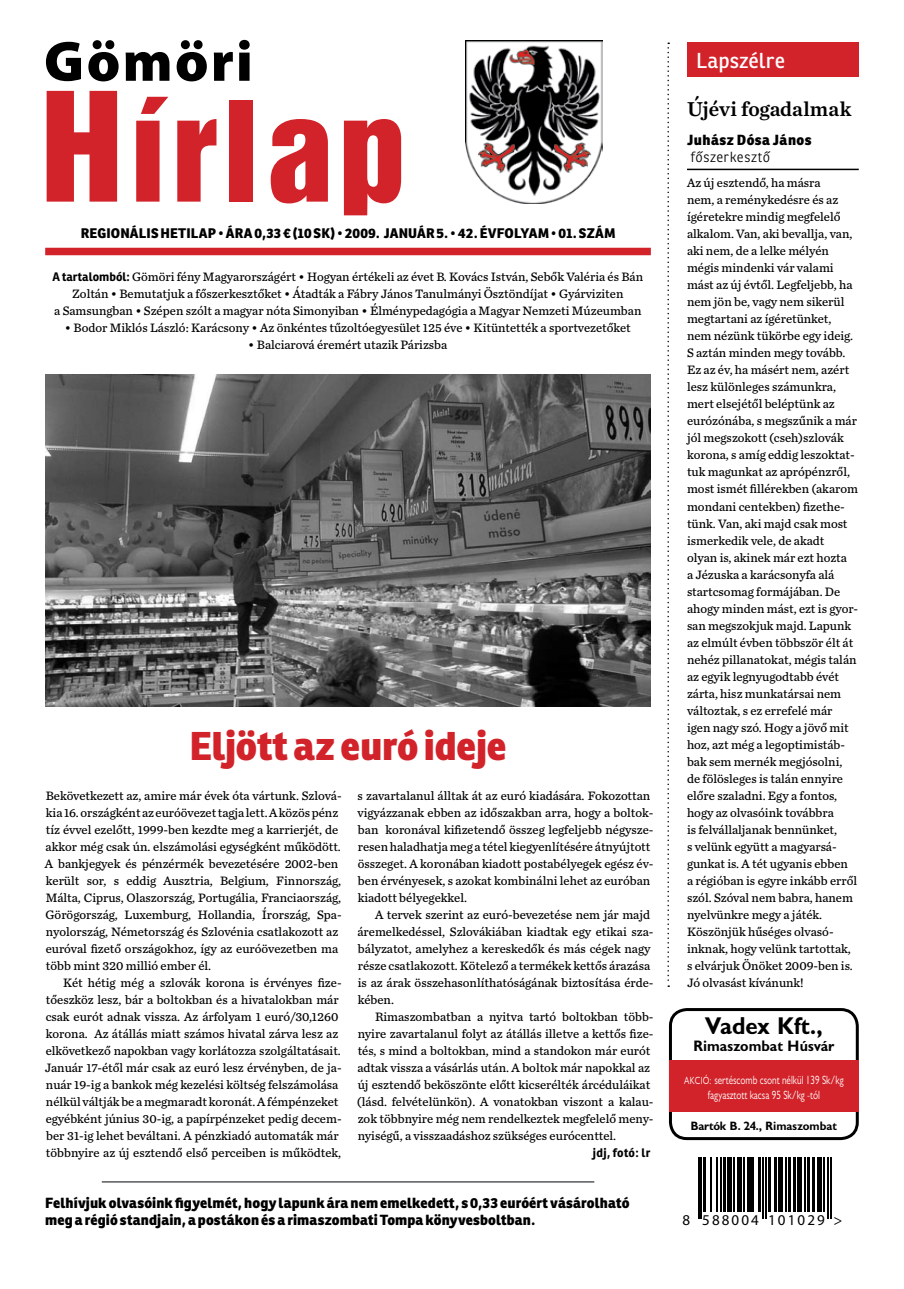
<style>
.page{position:relative;width:904px;height:1289px;background:#fff}
.page>*{position:absolute;margin:0;border:0;box-sizing:border-box;transform-origin:0 0}
.t1{font:800 39px "Ronnia";color:#d2232a}
.t2{font:700 24px "Gill Sans Display MT Pro";color:#000}
.t3{font:21px "Chronicle Text G3 Semi";letter-spacing:-.005em;color:#000}
.t4{font:21px "Ronnia";color:#fff}
.t5{font:700 15px "Gill Sans Display MT Pro";color:#000}
.t6{font:15px "Film Bars 004";letter-spacing:.14em;color:#000}
.t7{font:800 14.25px/17px "Ronnia";letter-spacing:.005em;color:#000}
.t8{font:300 14.25px "Ronnia";color:#000}
.t9{font:800 13.5px "Ronnia";letter-spacing:.01em;color:#000}
.t10{font:12.75px/17px "Chronicle Text G4";color:#000}
.t11{font:12px/15px "Gill Sans MT Pro";color:#fff;text-align:center;scale:.77 1}
.t12{font:700 12px "Gill Sans Display MT Pro";color:#000}
.t13{font:700 12px "Ronnia";letter-spacing:.025em;color:#000}
.s1{font-family:"Ronnia";font-weight:700;font-size:12px}
.s2{font-size:10.5px}
</style>
<div class="page">
<svg style="left:46px;top:42px;width:35px;height:39px"></svg>
<svg style="left:88px;top:40px;width:31px;height:41px"></svg>
<svg style="left:126px;top:52px;width:43px;height:29px"></svg>
<svg style="left:177px;top:40px;width:30px;height:41px"></svg>
<svg style="left:214px;top:52px;width:19px;height:29px"></svg>
<svg style="left:239px;top:40px;width:11px;height:41px"></svg>
<div style="left:230px;top:100px;width:23px;height:102px;background:#d2232a"></div>
<svg style="left:271px;top:119px;width:57px;height:84px"></svg>
<svg style="left:344px;top:119px;width:57px;height:96px"></svg>
<svg style="left:47px;top:91px;width:70px;height:111px"></svg>
<svg style="left:136px;top:97px;width:32px;height:105px"></svg>
<svg style="left:177px;top:119px;width:39px;height:83px"></svg>
<img style="left:465px;top:40px;width:137px;height:163px">
<svg style="left:667px;top:43px;width:2px;height:943px"></svg>
<div style="left:669px;top:1008px;width:189px;height:132px;border:3px solid #000;border-radius:17px"></div>
<div style="left:669px;top:1060px;width:189px;height:51px;background:#d2232a"></div>
<div style="left:45px;top:248px;width:606px;height:7px;background:#d2232a"></div>
<hr style="left:687px;top:169px;width:171px;height:1px;background:#000">
<div style="left:687px;top:43px;width:171px;height:34px;background:#d2232a"></div>
<hr style="left:698px;top:1157px;width:1px;height:61px;background:#000">
<hr style="left:701px;top:1157px;width:1px;height:61px;background:#000">
<hr style="left:703px;top:1157px;width:3px;height:54px;background:#000">
<hr style="left:710px;top:1157px;width:2px;height:54px;background:#000">
<hr style="left:716px;top:1157px;width:1px;height:54px;background:#000">
<hr style="left:720px;top:1157px;width:1px;height:54px;background:#000">
<hr style="left:723px;top:1157px;width:3px;height:54px;background:#000">
<hr style="left:727px;top:1157px;width:4px;height:54px;background:#000">
<hr style="left:733px;top:1157px;width:1px;height:54px;background:#000">
<hr style="left:737px;top:1157px;width:4px;height:54px;background:#000">
<hr style="left:743px;top:1157px;width:1px;height:54px;background:#000">
<hr style="left:747px;top:1157px;width:4px;height:54px;background:#000">
<hr style="left:752px;top:1157px;width:2px;height:54px;background:#000">
<hr style="left:758px;top:1157px;width:3px;height:54px;background:#000">
<hr style="left:762px;top:1157px;width:1px;height:61px;background:#000">
<hr style="left:765px;top:1157px;width:1px;height:61px;background:#000">
<hr style="left:768px;top:1157px;width:3px;height:54px;background:#000">
<hr style="left:773px;top:1157px;width:3px;height:54px;background:#000">
<hr style="left:778px;top:1157px;width:4px;height:54px;background:#000">
<hr style="left:785px;top:1157px;width:1px;height:54px;background:#000">
<hr style="left:787px;top:1157px;width:3px;height:54px;background:#000">
<hr style="left:793px;top:1157px;width:3px;height:54px;background:#000">
<hr style="left:797px;top:1157px;width:4px;height:54px;background:#000">
<hr style="left:804px;top:1157px;width:2px;height:54px;background:#000">
<hr style="left:807px;top:1157px;width:3px;height:54px;background:#000">
<hr style="left:811px;top:1157px;width:3px;height:54px;background:#000">
<hr style="left:817px;top:1157px;width:4px;height:54px;background:#000">
<hr style="left:823px;top:1157px;width:1px;height:54px;background:#000">
<hr style="left:827px;top:1157px;width:1px;height:61px;background:#000">
<hr style="left:830px;top:1157px;width:1px;height:61px;background:#000">
<hr style="left:102px;top:1181px;width:492px;height:1px;background:#58595b">
<img style="left:45px;top:374px;width:606px;height:332px">
<p class="t9" style="left:81px;top:225px;width:536px">Regionális hetilap •Ára 0,33 € (10 Sk) • 2009. január 5. • 42. évfolyam • 01. szám</p>
<p class="t10" style="left:52px;top:267px;width:592px;text-align:center"><span class="s1">A tartalomból:</span> Gömöri fény Magyarországért • Hogyan értékeli az évet B. Kovács István, Sebők Valéria és Bán<br>Zoltán • Bemutatjuk a főszerkesztőket • Átadták a Fábry János Tanulmányi Ösztöndíjat • Gyárviziten<br>a Samsungban • Szépen szólt a magyar nóta Simonyiban • Élménypedagógia a Magyar Nemzeti Múzeumban</p>
<p class="t10" style="left:65px;top:318px;width:567px">• Bodor Miklós László: Karácsony • Az önkéntes tűzoltóegyesület 125 éve • Kitüntették a sportvezetőket</p>
<p class="t10" style="left:248px;top:335px;width:200px">• Balciarová éremért utazik Párizsba</p>
<h1 class="t1" style="left:189px;top:720px;width:318px">Eljött az euró ideje</h1>
<p class="t10" style="left:45px;top:786px;width:298px">Bekövetkezett az, amire már évek óta vártunk. Szlová&shy;kia 16. országként az euróövezet tagja lett. Aközös pénz tíz évvel ezelőtt, 1999-ben kezdte meg a karrierjét, de akkor még csak ún. elszámolási egységként működött.<br>A bankjegyek és pénzérmék bevezetésére 2002-ben került sor, s eddig Ausztria, Belgium, Finnország, Málta, Ciprus, Olaszország, Portugália, Franciaország, Görögország, Luxemburg, Hollandia, Írország, Spa&shy;nyolország, Németország és Szlovénia csatlakozott az euróval fizető országokhoz, így az euróövezetben ma több mint 320 millió ember él.</p>
<p class="t10" style="left:45px;top:973px;width:298px;text-indent:18px">Két hétig még a szlovák korona is érvényes fize&shy;tőeszköz lesz, bár a boltokban és a hivatalokban már csak eurót adnak vissza. Az árfolyam 1 euró/30,1260 korona. Az átállás miatt számos hivatal zárva lesz az elkövetkező napokban vagy korlátozza szolgáltatásait.<br>Január 17-étől már csak az euró lesz érvényben, de ja&shy;nuár 19-ig a bankok még kezelési költség felszámolása nélkül váltják be amegmaradt koronát. Afémpénzeket egyébként június 30-ig, a papírpénzeket pedig decem&shy;ber 31-ig lehet beváltani. A pénzkiadó automaták már többnyire az új esztendő első perceiben is működtek,</p>
<p class="t10" style="left:357px;top:786px;width:297px">s zavartalanul álltak át az euró kiadására. Fokozottan vigyázzanak ebben az időszakban arra, hogy a boltok&shy;ban koronával kifizetendő összeg legfeljebb négysze&shy;resen haladhatja meg a tétel kiegyenlítésére átnyújtott összeget. A koronában kiadott postabélyegek egész év&shy;ben érvényesek, s azokat kombinálni lehet az euróban kiadott bélyegekkel.</p>
<p class="t10" style="left:357px;top:905px;width:297px;text-indent:18px">A tervek szerint az euró-bevezetése nem jár majd áremelkedéssel, Szlovákiában kiadtak egy etikai sza&shy;bályzatot, amelyhez a kereskedők és más cégek nagy része csatlakozott. Kötelező a termékek kettős árazása is az árak összehasonlíthatóságának biztosítása érde&shy;kében.</p>
<p class="t10" style="left:357px;top:1007px;width:298px;text-indent:18px">Rimaszombatban a nyitva tartó boltokban több&shy;nyire zavartalanul folyt az átállás illetve a kettős fize&shy;tés, s mind a boltokban, mind a standokon már eurót adtak vissza a vásárlás után. A boltok már napokkal az új esztendő beköszönte előtt kicserélték árcéduláikat (lásd. felvételünkön). A vonatokban viszont a kalau&shy;zok többnyire még nem rendelkeztek megfelelő men - nyiségű, a visszaadáshoz szükséges eurócenttel.</p>
<p class="t13" style="left:593px;top:1145px;width:59px">jdj, fotó: lr</p>
<p class="t7" style="left:45px;top:1194px;width:586px">Felhívjuk olvasóink figyelmét, hogy lapunk ára nem emelkedett, s0,33 euróért vásárolható meg a régió standjain, a postákon és a rimaszombati Tompa könyvesboltban.</p>
<h3 class="t4" style="left:696px;top:47px;width:90px">Lapszélre</h3>
<h3 class="t3" style="left:687px;top:92px;width:166px">Újévi fogadalmak</h3>
<p class="t7" style="left:687px;top:131px;width:126px">Juhász Dósa János</p>
<p class="t8" style="left:690px;top:148px;width:81px">főszerkesztő</p>
<p class="t10" style="left:687px;top:174px;width:173px">Az új esztendő, ha másra<br>nem, a reménykedésre és az ígéretekre mindig megfelelő alkalom. Van, aki bevallja, van, aki nem, de a lelke mélyén mégis mindenki vár valami mást az új évtől. Legfeljebb, ha nem jön be, vagy nem sikerül megtartani az ígéretünket, nem nézünk tükörbe egy ideig.<br>S aztán minden megy tovább.<br>Ez az év, ha másért nem, azért lesz különleges számunkra, mert elsejétől beléptünk az eurózónába, s megszűnik a már jól megszokott (cseh)szlovák korona, s amíg eddig leszoktat&shy;tuk magunkat az aprópénzről, most ismét fillérekben (akarom mondani centekben) fizethe&shy;tünk. Van, aki majd csak most ismerkedik vele, de akadt<br>olyan is, akinek már ezt hozta<br>a Jézuska a karácsonyfa alá startcsomag formájában. De ahogy minden mást, ezt is gyor&shy;san megszokjuk majd. Lapunk az elmúlt évben többször élt át nehéz pillanatokat, mégis talán az egyik legnyugodtabb évét zárta, hisz munkatársai nem változtak, s ez errefelé már igen nagy szó. Hogy a jövő mit hoz, azt még a legoptimistáb&shy;bak sem mernék megjósolni, de fölösleges is talán ennyire előre szaladni. Egy a fontos, hogy az olvasóink továbbra<br>is felvállaljanak bennünket,<br>s velünk együtt a magyarsá&shy;gunkat is. A tét ugyanis ebben<br>a régióban is egyre inkább erről szól. Szóval nem babra, hanem nyelvünkre megy a játék.<br>Köszönjük hűséges olvasó&shy;inknak, hogy velünk tartottak, s elvárjuk Önöket 2009-ben is.<br>Jó olvasást kívánunk!</p>
<h2 class="t2" style="left:704px;top:1012px;width:120px">Vadex Kft.,</h2>
<p class="t5" style="left:693px;top:1036px;width:143px">Rimaszombat Húsvár</p>
<p class="t11" style="left:684px;top:1072px;width:209px"><span class="s2">AkciÓ:</span> sertéscomb csont nélkül 139 Sk/kg fagyasztott kacsa 95 Sk/kg -tól</p>
<p class="t12" style="left:690px;top:1118px;width:148px">Bartók B. 24., Rimaszombat</p>
<p class="t6" style="left:682px;top:1210px;width:161px">8 588004 101029 &gt;</p>
</div>
